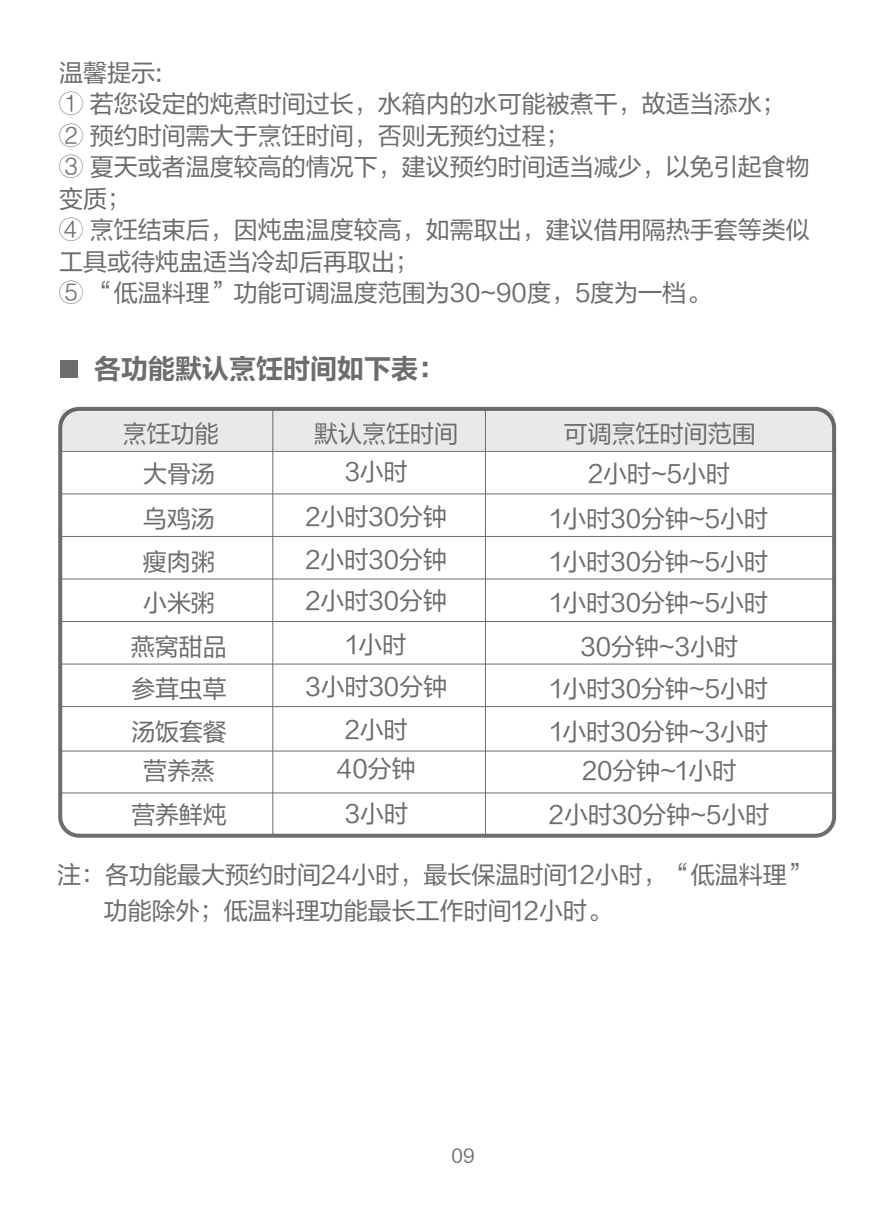
<style>
.page{position:relative;width:893px;height:1208px;background:#fff}
.page>*{position:absolute;margin:0;border:0;box-sizing:border-box;transform-origin:0 0}
.t1{font:27px "FZLTCHJW GB1 0";color:#6c6d70}
.t2{font:24px/31.5px "FZLTHJW GB1 0";color:#6c6d70}
.t3{font:18px "FZLTHJW GB1 0";color:#6c6d70}
</style>
<div class="page">
<div style="left:60px;top:361px;width:17px;height:17px;background:#6c6d70"></div>
<div style="left:58px;top:407px;width:778px;height:430px;border:4px solid #6c6d70;border-radius:19px"></div>
<div style="left:60px;top:409px;width:774px;height:41px;background:#e9e9e9"></div>
<hr style="left:60px;top:451px;width:774px;height:1px;background:#6c6d70">
<hr style="left:60px;top:493px;width:774px;height:1px;background:#6c6d70">
<hr style="left:60px;top:536px;width:774px;height:1px;background:#6c6d70">
<hr style="left:272px;top:409px;width:1px;height:426px;background:#6c6d70">
<hr style="left:60px;top:578px;width:774px;height:1px;background:#6c6d70">
<hr style="left:60px;top:621px;width:774px;height:1px;background:#6c6d70">
<hr style="left:485px;top:409px;width:1px;height:426px;background:#6c6d70">
<hr style="left:60px;top:663px;width:774px;height:1px;background:#6c6d70">
<hr style="left:60px;top:706px;width:774px;height:1px;background:#6c6d70">
<hr style="left:61px;top:750px;width:774px;height:1px;background:#6c6d70">
<hr style="left:59px;top:792px;width:774px;height:1px;background:#6c6d70">
<p class="t2" style="left:59px;top:57px;width:752px">温馨提示:<br>① 若您设定的炖煮时间过长，水箱内的水可能被煮干，故适当添水；<br>② 预约时间需大于烹饪时间，否则无预约过程；<br>③ 夏天或者温度较高的情况下，建议预约时间适当减少，以免引起食物变质；<br>④ 烹饪结束后，因炖盅温度较高，如需取出，建议借用隔热手套等类似工具或待炖盅适当冷却后再取出；<br>⑤ “低温料理”功能可调温度范围为30~90度，5度为一档。</p>
<p class="t1" style="left:94px;top:354px;width:353px">各功能默认烹饪时间如下表：</p>
<p class="t2" style="left:123px;top:415px;width:97px;line-height:39.6px;text-align:right">烹饪功能大骨汤</p>
<p class="t2" style="left:143px;top:497px;width:73px;line-height:42.9px">乌鸡汤瘦肉粥</p>
<p class="t2" style="left:314px;top:419px;width:145px">默认烹饪时间</p>
<p class="t2" style="left:345px;top:457px;width:65px">3小时</p>
<p class="t2" style="left:306px;top:501px;width:143px">2小时30分钟</p>
<p class="t2" style="left:306px;top:544px;width:143px">2小时30分钟</p>
<p class="t2" style="left:564px;top:419px;width:193px">可调烹饪时间范围</p>
<p class="t2" style="left:588px;top:458px;width:143px">2小时~5小时</p>
<p class="t2" style="left:550px;top:503px;width:219px">1小时30分钟~5小时</p>
<p class="t2" style="left:550px;top:546px;width:219px">1小时30分钟~5小时</p>
<p class="t2" style="left:143px;top:587px;width:73px">小米粥</p>
<p class="t2" style="left:306px;top:585px;width:143px">2小时30分钟</p>
<p class="t2" style="left:550px;top:587px;width:219px">1小时30分钟~5小时</p>
<p class="t2" style="left:346px;top:630px;width:62px">1小时</p>
<p class="t2" style="left:131px;top:626px;width:97px;line-height:42px">燕窝甜品参茸虫草</p>
<p class="t2" style="left:580px;top:632px;width:159px">30分钟~3小时</p>
<p class="t2" style="left:305px;top:672px;width:143px">3小时30分钟</p>
<p class="t2" style="left:550px;top:674px;width:219px">1小时30分钟~5小时</p>
<p class="t2" style="left:131px;top:716px;width:97px">汤饭套餐</p>
<p class="t2" style="left:345px;top:714px;width:65px">2小时</p>
<p class="t2" style="left:550px;top:716px;width:219px">1小时30分钟~3小时</p>
<p class="t2" style="left:337px;top:747px;width:80px;line-height:44.4px;text-align:center">40分钟<br>3小时</p>
<p class="t2" style="left:143px;top:755px;width:73px">营养蒸</p>
<p class="t2" style="left:582px;top:755px;width:156px">20分钟~1小时</p>
<p class="t2" style="left:131px;top:800px;width:97px">营养鲜炖</p>
<p class="t2" style="left:549px;top:800px;width:222px">2小时30分钟~5小时</p>
<p class="t2" style="left:104px;top:857px;width:708px;line-height:36px;text-indent:-47px">注：各功能最大预约时间24小时，最长保温时间12小时，“低温料理”功能除外；低温料理功能最长工作时间12小时。</p>
<p class="t3" style="left:452px;top:1145px;width:25px">09</p>
</div>
